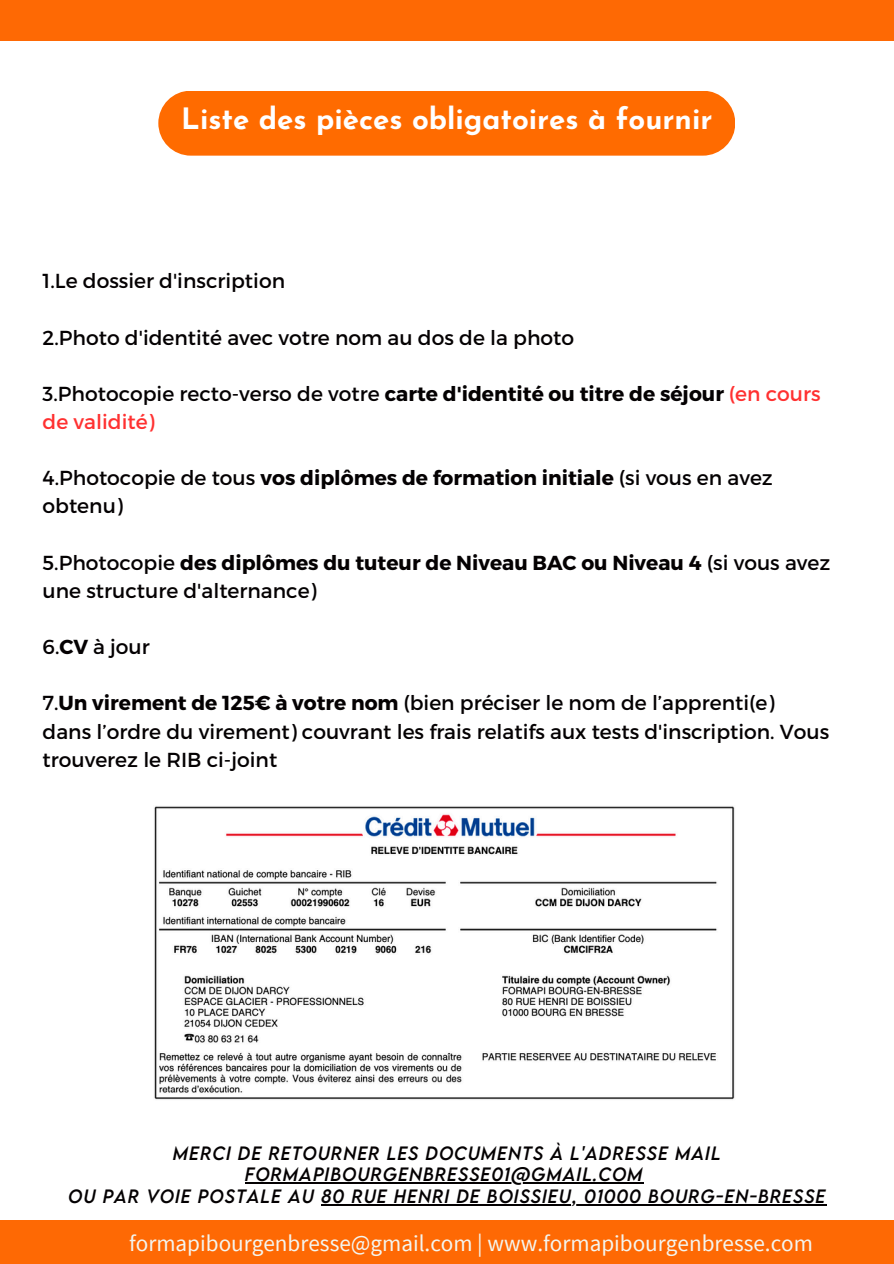
<style>
.page{position:relative;width:894px;height:1264px;background:#fff}
.page>*{position:absolute;margin:0;border:0;box-sizing:border-box;transform-origin:0 0}
.t1{font:700 29.4px "Josefin Sans";color:#fff}
.t2{font:23.1px "Source Sans Pro";color:#f4f5ef}
.t3{font:20.25px/28.2px "Montserrat";color:#040102}
.t4{font:italic 17.1px/21.5px "LEMONMILK";letter-spacing:.06em;color:#040102;text-align:center}
.s1{font-weight:700}
.s2{color:#ff3131}
</style>
<div class="page">
<div style="left:0;top:0;width:893px;height:40px;background:#fe6904"></div>
<div style="left:158px;top:91px;width:577px;height:65px;background:#ff6b00;border-radius:32px"></div>
<hr style="left:245px;top:1182px;width:398px;height:1px;background:#040102">
<hr style="left:321px;top:1203px;width:505px;height:1px;background:#040102">
<div style="left:0;top:1220px;width:893px;height:43px;background:#fe6904"></div>
<img style="left:154px;top:806px;width:581px;height:294px">
<h3 class="t1" style="left:181px;top:107px;width:532px">Liste des pièces obligatoires à fournir</h3>
<p class="t3" style="left:43px;top:266px;width:244px">1.Le dossier d'inscription</p>
<h1 class="t3" style="left:43px;top:322px;width:533px">2.Photo d'identité avec votre nom au dos de la photo</h1>
<h3 class="t3" style="left:43px;top:378px;width:779px">3.Photocopie recto-verso de votre <span class="s1">carte d'identité ou titre de séjour</span> <span class="s2">(en cours de validité)</span></h3>
<h3 class="t3" style="left:43px;top:463px;width:731px">4.Photocopie de tous <span class="s1">vos diplômes de formation initiale</span> (si vous en avez obtenu)</h3>
<h3 class="t3" style="left:43px;top:547px;width:789px">5.Photocopie <span class="s1">des diplômes du tuteur de Niveau BAC ou Niveau 4</span> (si vous avez une structure d'alternance)</h3>
<h3 class="t3" style="left:43px;top:632px;width:109px">6.<span class="s1">CV</span> à jour</h3>
<h3 class="t3" style="left:43px;top:688px;width:788px">7.<span class="s1">Un virement de 125€ à votre nom</span> (bien préciser le nom de l’apprenti(e)<br>dans l’ordre du virement) couvrant les frais relatifs aux tests d'inscription. Vous trouverez le RIB ci-joint</h3>
<h3 class="t4" style="left:173px;top:1142px;width:549px">MERCI DE RETOURNER LES DOCUMENTS À L'ADRESSE MAIL</h3>
<p class="t4" style="left:68px;top:1163px;width:758px">FORMAPIBOURGENBRESSE01@GMAIL.COM<br>OU PAR VOIE POSTALE AU 80 RUE HENRI DE BOISSIEU, 01000 BOURG-EN-BRESSE</p>
<p class="t2" style="left:129px;top:1228px;width:685px">formapibourgenbresse@gmail.com | www.formapibourgenbresse.com</p>
</div>
